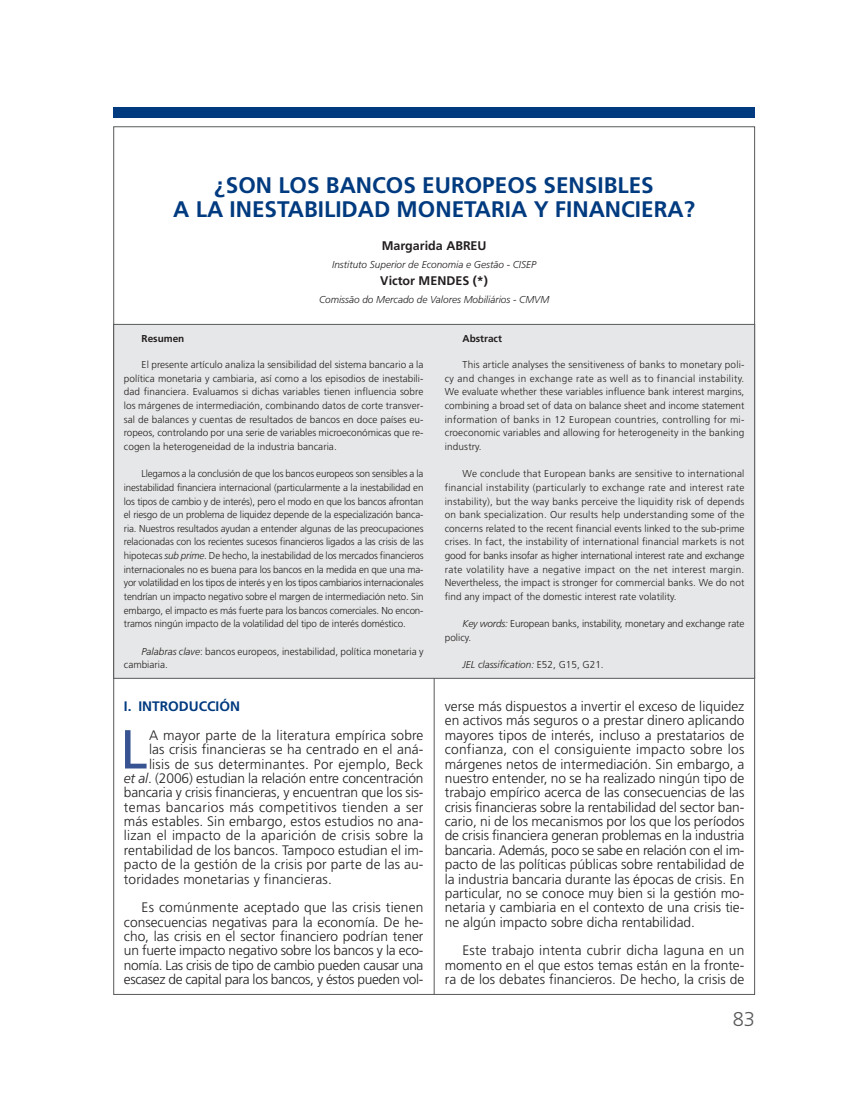
<style>
.page{position:relative;width:851px;height:1099px;background:#fff}
.page>*{position:absolute;margin:0;border:0;box-sizing:border-box;transform-origin:0 0}
.t1{font:54.88px "Frutiger";color:#385391}
.t2{font:700 22.5px/23.8px "Frutiger";color:#003a7f;text-align:center}
.t3{font:300 20px "Frutiger";color:#58595b}
.t4{font:300 13.75px/14.4px "Frutiger";letter-spacing:.01em;color:#231f20;text-align:justify}
.t5{font:300 13.75px "Frutiger";letter-spacing:-.01em;color:#231f20}
.t6{font:700 13.75px "Frutiger";color:#003a7f}
.t7{font:700 12.5px "Frutiger";color:#231f20}
.t8{font:300 10px/13.6px "Frutiger";color:#231f20;text-align:justify}
.t9{font:italic 300 10px "Frutiger";color:#231f20}
.t10{font:700 10px "Frutiger";color:#231f20}
.s1{font-style:italic}
.s2{font-style:normal}
</style>
<div class="page">
<div style="left:113px;top:107px;width:642px;height:10px;background:#003a7f"></div>
<hr style="left:433px;top:566px;width:1px;height:428px;background:#58595b">
<div style="left:114px;top:325px;width:640px;height:353px;background:#e6e7e8"></div>
<h2 class="t2" style="left:173px;top:175px;width:523px">¿SON LOS BANCOS EUROPEOS SENSIBLES<br>A LA INESTABILIDAD MONETARIA Y FINANCIERA?</h2>
<p class="t7" style="left:381px;top:241px;width:106px">Margarida ABREU</p>
<p class="t9" style="left:332px;top:260px;width:205px">Instituto Superior de Economia e Gestão - CISEP</p>
<p class="t7" style="left:380px;top:276px;width:109px">Victor MENDES (*)</p>
<p class="t9" style="left:319px;top:295px;width:232px">Comissão do Mercado de Valores Mobiliários - CMVM</p>
<p class="t10" style="left:142px;top:334px;width:44px">Resumen</p>
<p class="t8" style="left:124px;top:359px;width:301px;text-indent:18px">El presente artículo analiza la sensibilidad del sistema bancario a la política monetaria y cambiaria, así como a los episodios de inestabili&shy;dad financiera. Evaluamos si dichas variables tienen influencia sobre los márgenes de intermediación, combinando datos de corte transver&shy;sal de balances y cuentas de resultados de bancos en doce países eu&shy;ropeos, controlando por una serie de variables microeconómicas que re&shy;cogen la heterogeneidad de la industria bancaria.</p>
<p class="t8" style="left:124px;top:468px;width:301px;text-indent:18px">Llegamos a la conclusión de que los bancos europeos son sensibles a la inestabilidad financiera internacional (particularmente a la inestabilidad en los tipos de cambio y de interés), pero el modo en que los bancos afrontan el riesgo de un problema de liquidez depende de la especialización banca&shy;ria. Nuestros resultados ayudan a entender algunas de las preocupaciones relacionadas con los recientes sucesos financieros ligados a las crisis de las hipotecas <span class="s1">sub prime</span>. De hecho, la inestabilidad de los mercados financieros internacionales no es buena para los bancos en la medida en que una ma&shy;yor volatilidad en los tipos de interés y en los tipos cambiarios internacionales tendrían un impacto negativo sobre el margen de intermediación neto. Sin embargo, el impacto es más fuerte para los bancos comerciales. No encon&shy;tramos ningún impacto de la volatilidad del tipo de interés doméstico.</p>
<p class="t8" style="left:124px;top:645px;width:301px;text-indent:18px"><span class="s1">Palabras clave</span>: bancos europeos, inestabilidad, política monetaria y cambiaria.</p>
<h3 class="t6" style="left:124px;top:700px;width:118px">I. INTRODUCCIÓN</h3>
<h1 class="t1" style="left:120px;top:727px;width:29px">L</h1>
<h3 class="t4" style="left:149px;top:728px;width:276px">A mayor parte de la literatura empírica sobre</h3>
<h3 class="t4" style="left:149px;top:743px;width:276px">las crisis financieras se ha centrado en el aná-</h3>
<h3 class="t4" style="left:149px;top:757px;width:276px">lisis de sus determinantes. Por ejemplo, Beck</h3>
<h3 class="t5" style="left:124px;top:772px;width:301px"><span class="s1">et al</span>. (2006) estudian la relación entre concentración</h3>
<h3 class="t5" style="left:124px;top:787px;width:301px">bancaria y crisis financieras, y encuentran que los sis-</h3>
<h3 class="t4" style="left:124px;top:800px;width:301px">temas bancarios más competitivos tienden a ser</h3>
<h3 class="t4" style="left:124px;top:815px;width:301px">más estables. Sin embargo, estos estudios no ana-</h3>
<h3 class="t4" style="left:124px;top:829px;width:301px">lizan el impacto de la aparición de crisis sobre la</h3>
<h3 class="t4" style="left:124px;top:843px;width:301px">rentabilidad de los bancos. Tampoco estudian el im-</h3>
<h3 class="t4" style="left:124px;top:858px;width:301px">pacto de la gestión de la crisis por parte de las au-</h3>
<h3 class="t4" style="left:124px;top:872px;width:209px">toridades monetarias y financieras.</h3>
<p class="t4" style="left:124px;top:901px;width:301px;text-indent:18px">Es comúnmente aceptado que las crisis tienen consecuencias negativas para la economía. De he&shy;cho, las crisis en el sector financiero podrían tener un fuerte impacto negativo sobre los bancos y la eco&shy;nomía. Las crisis de tipo de cambio pueden causar una escasez de capital para los bancos, y éstos pueden vol-</p>
<p class="t10" style="left:462px;top:334px;width:41px">Abstract</p>
<p class="t8" style="left:444px;top:359px;width:301px;text-indent:18px">This article analyses the sensitiveness of banks to monetary poli&shy;cy and changes in exchange rate as well as to financial instability.<br>We evaluate whether these variables influence bank interest margins, combining a broad set of data on balance sheet and income statement information of banks in 12 European countries, controlling for mi&shy;croeconomic variables and allowing for heterogeneity in the banking industry.</p>
<p class="t8" style="left:444px;top:468px;width:301px;text-indent:18px">We conclude that European banks are sensitive to international financial instability (particularly to exchange rate and interest rate instability), but the way banks perceive the liquidity risk of depends on bank specialization. Our results help understanding some of the concerns related to the recent financial events linked to the sub-prime crises. In fact, the instability of international financial markets is not good for banks insofar as higher international interest rate and exchange rate volatility have a negative impact on the net interest margin.<br>Nevertheless, the impact is stronger for commercial banks. We do not find any impact of the domestic interest rate volatility.</p>
<p class="t8" style="left:444px;top:617px;width:301px;text-indent:18px"><span class="s1">Key words:</span> European banks, instability, monetary and exchange rate policy.</p>
<p class="t9" style="left:462px;top:660px;width:143px">JEL classification: <span class="s2">E52, G15, G21.</span></p>
<p class="t4" style="left:444px;top:700px;width:301px">verse más dispuestos a invertir el exceso de liquidez en activos más seguros o a prestar dinero aplicando mayores tipos de interés, incluso a prestatarios de confianza, con el consiguiente impacto sobre los márgenes netos de intermediación. Sin embargo, a nuestro entender, no se ha realizado ningún tipo de trabajo empírico acerca de las consecuencias de las crisis financieras sobre la rentabilidad del sector ban&shy;cario, ni de los mecanismos por los que los períodos de crisis financiera generan problemas en la industria bancaria. Además, poco se sabe en relación con el im&shy;pacto de las políticas públicas sobre rentabilidad de la industria bancaria durante las épocas de crisis. En particular, no se conoce muy bien si la gestión mo&shy;netaria y cambiaria en el contexto de una crisis tie&shy;ne algún impacto sobre dicha rentabilidad.</p>
<h3 class="t4" style="left:444px;top:944px;width:301px;text-indent:18px">Este trabajo intenta cubrir dicha laguna en un momento en el que estos temas están en la fronte&shy;ra de los debates financieros. De hecho, la crisis de</h3>
<h3 class="t3" style="left:732px;top:1010px;width:24px">83</h3>
</div>
